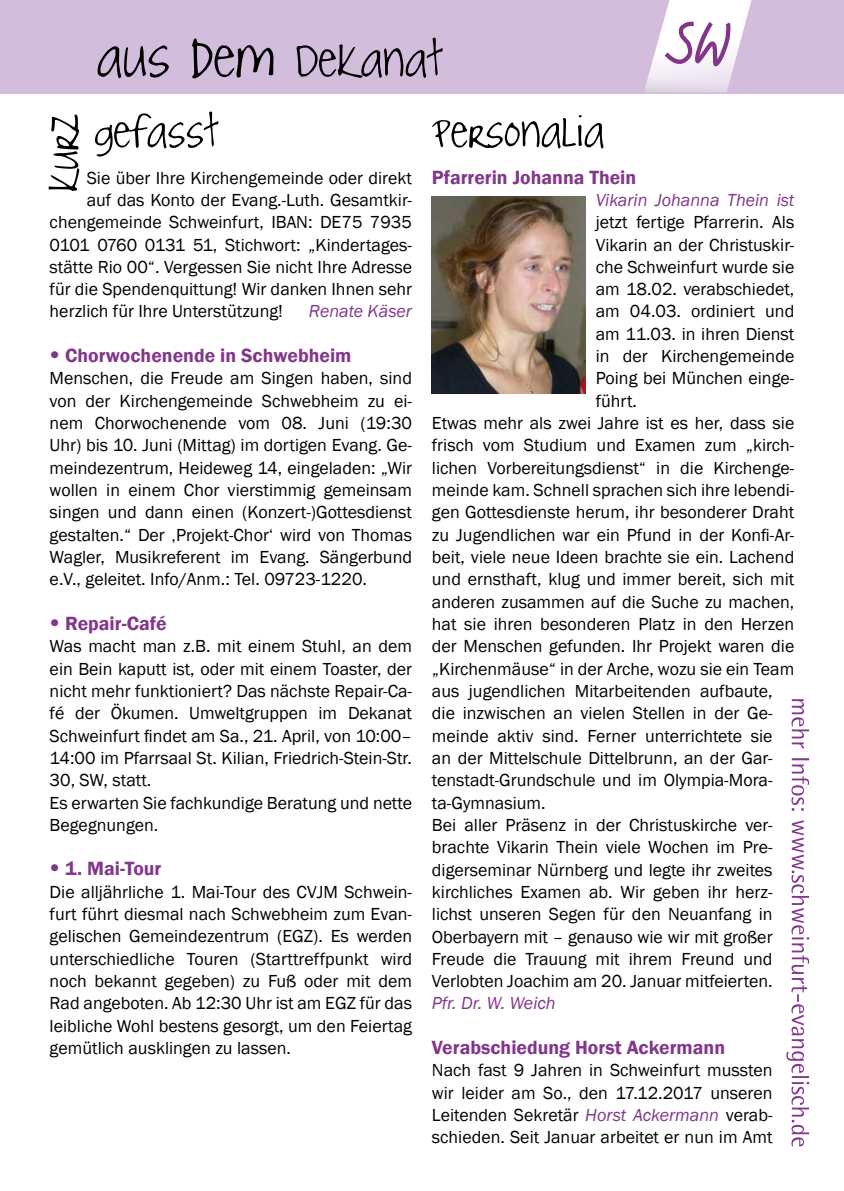
<style>
.page{position:relative;width:844px;height:1191px;background:#fff}
.page>*{position:absolute;margin:0;border:0;box-sizing:border-box;transform-origin:0 0}
.t1{font:56px "Joyful Juliana";color:#000}
.t2{font:51.45px "Joyful Juliana";color:#000}
.t3{font:600 19.6px "Franklin Gothic";color:#82368c}
.t4{font:italic 300 18.72px "Rotis Semi Sans";color:#000}
.t5{font:17.85px/22.4px "Franklin Gothic";color:#000;text-align:justify}
.t6{font:italic 17.85px "Franklin Gothic";color:#82368c}
.s1{font-size:64.4px}
.s2{font-style:italic;color:#82368c}
.s3{font-family:"Soho Std";font-weight:400}
</style>
<div class="page">
<div style="left:0;top:0;width:843px;height:93px;background:#d3bddc"></div>
<svg style="left:786px;top:699px;width:22px;height:447px"></svg>
<svg style="left:644px;top:0;width:108px;height:93px"></svg>
<img style="left:432px;top:197px;width:153px;height:196px">
<h1 class="t1" style="left:96px;top:33px;width:347px"><span class="s1">aus dem</span> Dekanat</h1>
<h2 class="t2" style="left:38px;top:191px;width:79px;rotate:-90deg">kurz</h2>
<h2 class="t2" style="left:94px;top:107px;width:126px">gefasst</h2>
<h2 class="t2" style="left:432px;top:107px;width:173px">Personalia</h2>
<p class="t3" style="left:432px;top:165px;width:206px">Pfarrerin Johanna Thein</p>
<p class="t6" style="left:595px;top:189px;width:200px">Vikarin Johanna Thein ist</p>
<p class="t5" style="left:595px;top:211px;width:200px">jetzt fertige Pfarrerin. Als</p>
<p class="t5" style="left:595px;top:234px;width:200px">Vikarin an der Christuskir-</p>
<p class="t5" style="left:595px;top:256px;width:200px">che Schweinfurt wurde sie</p>
<p class="t5" style="left:595px;top:278px;width:200px">am 18.02. verabschiedet,</p>
<p class="t5" style="left:595px;top:301px;width:200px">am 04.03. ordiniert und</p>
<p class="t5" style="left:595px;top:323px;width:200px">am 11.03. in ihren Dienst</p>
<p class="t5" style="left:595px;top:345px;width:200px">in der Kirchengemeinde</p>
<p class="t5" style="left:595px;top:368px;width:200px">Poing bei München einge-</p>
<p class="t5" style="left:595px;top:390px;width:43px">führt.</p>
<p class="t5" style="left:432px;top:412px;width:364px">Etwas mehr als zwei Jahre ist es her, dass sie</p>
<p class="t5" style="left:432px;top:434px;width:364px">frisch vom Studium und Examen zum „kirch-</p>
<p class="t5" style="left:432px;top:457px;width:364px">lichen Vorbereitungsdienst“ in die Kirchenge-</p>
<p class="t5" style="left:432px;top:479px;width:364px">meinde kam. Schnell sprachen sich ihre lebendi-</p>
<p class="t5" style="left:432px;top:501px;width:364px">gen Gottesdienste herum, ihr besonderer Draht</p>
<p class="t5" style="left:432px;top:524px;width:364px">zu Jugendlichen war ein Pfund in der Konfi-Ar-</p>
<p class="t5" style="left:432px;top:546px;width:364px">beit, viele neue Ideen brachte sie ein. Lachend</p>
<p class="t5" style="left:432px;top:568px;width:364px">und ernsthaft, klug und immer bereit, sich mit</p>
<p class="t5" style="left:432px;top:591px;width:364px">anderen zusammen auf die Suche zu machen,</p>
<p class="t5" style="left:432px;top:613px;width:364px">hat sie ihren besonderen Platz in den Herzen</p>
<p class="t5" style="left:432px;top:635px;width:364px">der Menschen gefunden. Ihr Projekt waren die</p>
<p class="t5" style="left:432px;top:658px;width:364px">„Kirchenmäuse“ in der Arche, wozu sie ein Team</p>
<p class="t5" style="left:432px;top:680px;width:342px">aus jugendlichen Mitarbeitenden aufbaute,</p>
<p class="t5" style="left:432px;top:702px;width:342px">die inzwischen an vielen Stellen in der Ge-</p>
<p class="t5" style="left:432px;top:725px;width:342px">meinde aktiv sind. Ferner unterrichtete sie</p>
<p class="t5" style="left:432px;top:747px;width:342px">an der Mittelschule Dittelbrunn, an der Gar-</p>
<p class="t5" style="left:432px;top:769px;width:342px">tenstadt-Grundschule und im Olympia-Mora-</p>
<p class="t5" style="left:432px;top:792px;width:115px">ta-Gymnasium.</p>
<p class="t5" style="left:432px;top:814px;width:342px">Bei aller Präsenz in der Christuskirche ver-</p>
<p class="t5" style="left:432px;top:836px;width:342px">brachte Vikarin Thein viele Wochen im Pre-</p>
<p class="t5" style="left:432px;top:858px;width:342px">digerseminar Nürnberg und legte ihr zweites</p>
<p class="t5" style="left:432px;top:881px;width:342px">kirchliches Examen ab. Wir geben ihr herz-</p>
<p class="t5" style="left:432px;top:903px;width:342px">lichst unseren Segen für den Neuanfang in</p>
<p class="t5" style="left:432px;top:925px;width:342px">Oberbayern mit – genauso wie wir mit großer</p>
<p class="t5" style="left:432px;top:948px;width:342px">Freude die Trauung mit ihrem Freund und</p>
<p class="t5" style="left:432px;top:970px;width:342px">Verlobten Joachim am 20. Januar mitfeierten.</p>
<p class="t6" style="left:432px;top:992px;width:125px">Pfr. Dr. W. Weich</p>
<p class="t3" style="left:432px;top:1035px;width:294px">Verabschiedung Horst Ackermann</p>
<p class="t5" style="left:432px;top:1059px;width:342px">Nach fast 9 Jahren in Schweinfurt mussten wir leider am So., den 17.12.2017 unseren Leitenden Sekretär <span class="s2">Horst Ackermann</span> verab&shy;schieden. Seit Januar arbeitet er nun im Amt</p>
<p class="t5" style="left:87px;top:167px;width:327px">Sie über Ihre Kirchengemeinde oder direkt</p>
<p class="t5" style="left:87px;top:189px;width:327px">auf das Konto der Evang.-Luth. Gesamtkir-</p>
<p class="t5" style="left:50px;top:211px;width:364px">chengemeinde Schweinfurt, IBAN: DE75 7935</p>
<p class="t5" style="left:50px;top:234px;width:364px">0101 0760 0131 51, Stichwort: „Kindertages-</p>
<p class="t5" style="left:50px;top:256px;width:364px">stätte Rio 00“. Vergessen Sie nicht Ihre Adresse</p>
<p class="t5" style="left:50px;top:278px;width:364px">für die Spendenquittung! Wir danken Ihnen sehr</p>
<p class="t5" style="left:50px;top:301px;width:235px">herzlich für Ihre Unterstützung!</p>
<p class="t6" style="left:309px;top:300px;width:105px">Renate Käser</p>
<p class="t3" style="left:50px;top:343px;width:303px"><span class="s3">•</span> Chorwochenende in Schwebheim</p>
<p class="t5" style="left:50px;top:368px;width:364px">Menschen, die Freude am Singen haben, sind von der Kirchengemeinde Schwebheim zu ei&shy;nem Chorwochenende vom 08. Juni (19:30<br>Uhr) bis 10. Juni (Mittag) im dortigen Evang. Ge&shy;meindezentrum, Heideweg 14, eingeladen: „Wir wollen in einem Chor vierstimmig gemeinsam singen und dann einen (Konzert-)Gottesdienst gestalten.“ Der ‚Projekt-Chor‘ wird von Thomas Wagler, Musikreferent im Evang. Sängerbund e.V., geleitet. Info/Anm.: Tel. 09723-1220.</p>
<p class="t3" style="left:50px;top:611px;width:119px"><span class="s3">•</span> Repair-Café</p>
<p class="t5" style="left:50px;top:635px;width:364px;text-align:left">Was macht man z.B. mit einem Stuhl, an dem ein Bein kaputt ist, oder mit einem Toaster, der nicht mehr funktioniert? Das nächste Repair-Ca&shy;fé der Ökumen. Umweltgruppen im Dekanat Schweinfurt findet am Sa., 21. April, von 10:00– 14:00 im Pfarrsaal St. Kilian, Friedrich-Stein-Str.<br>30, SW, statt.<br>Es erwarten Sie fachkundige Beratung und nette Begegnungen.</p>
<p class="t3" style="left:50px;top:857px;width:113px"><span class="s3">•</span> 1. Mai-Tour</p>
<p class="t5" style="left:50px;top:881px;width:364px">Die alljährliche 1. Mai-Tour des CVJM Schwein&shy;furt führt diesmal nach Schwebheim zum Evan&shy;gelischen Gemeindezentrum (EGZ). Es werden unterschiedliche Touren (Starttreffpunkt wird noch bekannt gegeben) zu Fuß oder mit dem Rad angeboten. Ab 12:30 Uhr ist am EGZ für das leibliche Wohl bestens gesorgt, um den Feiertag gemütlich ausklingen zu lassen.</p>
<p class="t4" style="left:326px;top:987px;width:156px">Evang.-Luth. Dekanat</p>
</div>
